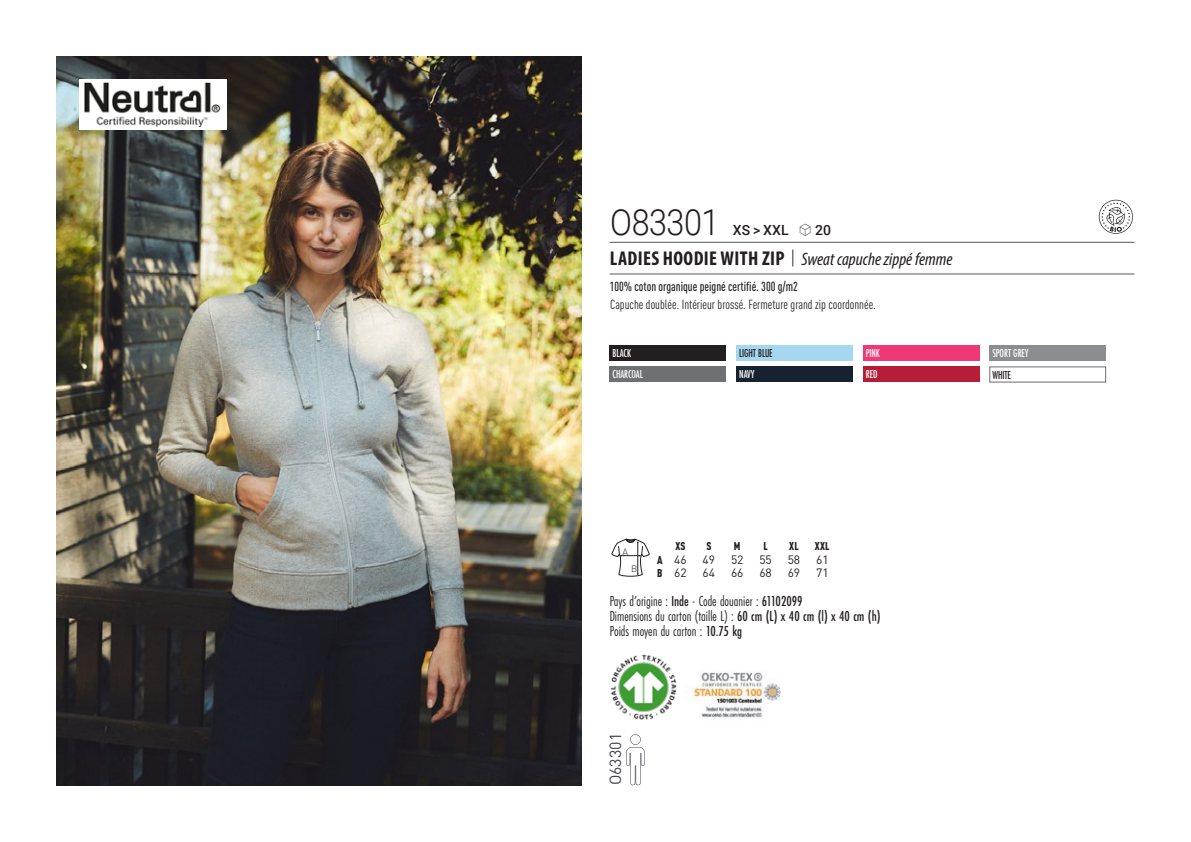
<style>
.page{position:relative;width:1191px;height:842px;background:#fff}
.page>*{position:absolute;margin:0;border:0;box-sizing:border-box;transform-origin:0 0}
.t1{font:300 36px "Roboto";letter-spacing:-.015em;color:#231f20;scale:.9 1}
.t2{font:italic 18px "Myriad Variable Concept";color:#231f20}
.t3{font:16px "DIN Pro";color:#43444c}
.t4{font:15px "Futura PT Cond";color:#231f20;scale:.95 1}
.t5{font:500 14px "Roboto";letter-spacing:.005em;color:#231f20}
.t6{font:condensed 13px "DIN Pro";color:#231f20}
.grammage_2020{font:500 condensed 13px "DIN Pro";color:#231f20;scale:.95 1}
.Coloris_nuancier_bla{font:500 12px "Futura PT Cond";letter-spacing:-.01em;color:#fff;scale:.9 1}
._88_tailles_tab_maig{font:12px "DIN Pro";color:#231f20}
.Coloris_nuancier{font:500 12px "Futura PT Cond";letter-spacing:-.01em;color:#231f20;scale:.9 1}
._88_tailles_tab_maig-2{font:900 condensed 11.2px "DIN Pro";letter-spacing:.02em;color:#231f20;scale:.95 1}
.t7{font:300 9.2px "DIN";color:#231f20}
.s1{font-family:"Linotype Shapeshifter";font-weight:400;font-size:16px}
.s2{font-family:"Myriad Pro";font-weight:700;font-style:normal;font-stretch:condensed;font-size:20px}
.s3{font-family:"Roboto Condensed";font-weight:300;font-style:normal;font-size:20px}
.s4{font-weight:900;font-stretch:condensed;font-size:11.2px}
.s5{font-weight:500}
</style>
<div class="page">
<img style="left:57px;top:57px;width:524px;height:728px">
<div style="left:609px;top:345px;width:117px;height:16px;background:#231f20"></div>
<div style="left:609px;top:367px;width:117px;height:15px;background:#6d7174"></div>
<div style="left:736px;top:345px;width:116px;height:16px;background:#a6d7f1"></div>
<div style="left:736px;top:367px;width:116px;height:15px;background:#172231"></div>
<div style="left:863px;top:345px;width:116px;height:16px;background:#ef3875"></div>
<div style="left:863px;top:367px;width:116px;height:15px;background:#b61e37"></div>
<div style="left:989px;top:345px;width:116px;height:16px;background:#8b8d8f"></div>
<svg style="left:626px;top:734px;width:18px;height:51px"></svg>
<svg style="left:1098px;top:200px;width:34px;height:34px"></svg>
<div style="left:79px;top:79px;width:147px;height:51px;background:#fff"></div>
<img style="left:85px;top:82px;width:136px;height:45px">
<svg style="left:611px;top:539px;width:38px;height:37px"></svg>
<img style="left:610px;top:654px;width:67px;height:66px">
<img style="left:693px;top:672px;width:87px;height:46px">
<hr style="left:609px;top:242px;width:525px;height:1px;background:#57585a">
<hr style="left:609px;top:274px;width:525px;height:1px;background:#57585a">
<p class="t1" style="left:610px;top:197px;width:123px">O83301</p>
<p class="t5" style="left:732px;top:220px;width:100px">XS &gt; XXL <span class="s1">S</span> 20</p>
<p class="t2" style="left:610px;top:249px;width:344px"><span class="s2">LADIES HOODIE WITH ZIP</span> <span class="s3">|</span> Sweat capuche zippé femme</p>
<p class="grammage_2020" style="left:609px;top:277px;width:200px">100% coton organique peigné certifié. 300 g/m2</p>
<p class="t6" style="left:610px;top:295px;width:267px">Capuche doublée. Intérieur brossé. Fermeture grand zip coordonnée.</p>
<p class="Coloris_nuancier_bla" style="left:612px;top:346px;width:22px">BLACK</p>
<p class="Coloris_nuancier_bla" style="left:612px;top:367px;width:35px">CHARCOAL</p>
<p class="Coloris_nuancier" style="left:739px;top:346px;width:39px">LIGHT BLUE</p>
<p class="Coloris_nuancier_bla" style="left:739px;top:367px;width:18px">NAVY</p>
<p class="Coloris_nuancier_bla" style="left:866px;top:346px;width:17px">PINK</p>
<p class="Coloris_nuancier_bla" style="left:866px;top:367px;width:15px">RED</p>
<p class="Coloris_nuancier_bla" style="left:992px;top:346px;width:42px">SPORT GREY</p>
<p class="Coloris_nuancier" style="left:992px;top:367px;width:22px">WHITE</p>
<p class="t7" style="left:622px;top:546px;width:7px">A</p>
<p class="t7" style="left:631px;top:563px;width:8px">B</p>
<p class="_88_tailles_tab_maig-2" style="left:675px;top:538px;width:12px">XS</p>
<p class="_88_tailles_tab_maig-2" style="left:706px;top:538px;width:7px">S</p>
<p class="_88_tailles_tab_maig-2" style="left:734px;top:538px;width:8px">M</p>
<p class="_88_tailles_tab_maig-2" style="left:763px;top:538px;width:6px">L</p>
<p class="_88_tailles_tab_maig-2" style="left:789px;top:538px;width:12px">XL</p>
<p class="_88_tailles_tab_maig-2" style="left:815px;top:538px;width:17px">XXL</p>
<p class="_88_tailles_tab_maig" style="left:657px;top:550px;width:31px"><span class="s4">A</span> 46</p>
<p class="_88_tailles_tab_maig" style="left:702px;top:550px;width:14px">49</p>
<p class="_88_tailles_tab_maig" style="left:731px;top:550px;width:14px">52</p>
<p class="_88_tailles_tab_maig" style="left:759px;top:550px;width:14px">55</p>
<p class="_88_tailles_tab_maig" style="left:787px;top:550px;width:14px">58</p>
<p class="_88_tailles_tab_maig" style="left:816px;top:550px;width:14px">61</p>
<p class="_88_tailles_tab_maig" style="left:657px;top:564px;width:31px"><span class="s4">B</span> 62</p>
<p class="_88_tailles_tab_maig" style="left:702px;top:564px;width:14px">64</p>
<p class="_88_tailles_tab_maig" style="left:731px;top:564px;width:14px">66</p>
<p class="_88_tailles_tab_maig" style="left:759px;top:564px;width:14px">68</p>
<p class="_88_tailles_tab_maig" style="left:787px;top:564px;width:14px">69</p>
<p class="_88_tailles_tab_maig" style="left:816px;top:564px;width:14px">71</p>
<p class="t4" style="left:609px;top:592px;width:205px">Pays d’origine : <span class="s5">Inde</span> - Code douanier : <span class="s5">61102099</span></p>
<p class="t4" style="left:609px;top:607px;width:287px">Dimensions du carton (taille L) : <span class="s5">60 cm (L) x 40 cm (l) x 40 cm (h)</span></p>
<p class="t4" style="left:609px;top:622px;width:141px">Poids moyen du carton : <span class="s5">10.75 kg</span></p>
<p class="t3" style="left:602px;top:785px;width:54px;rotate:-90deg">O63301</p>
</div>
